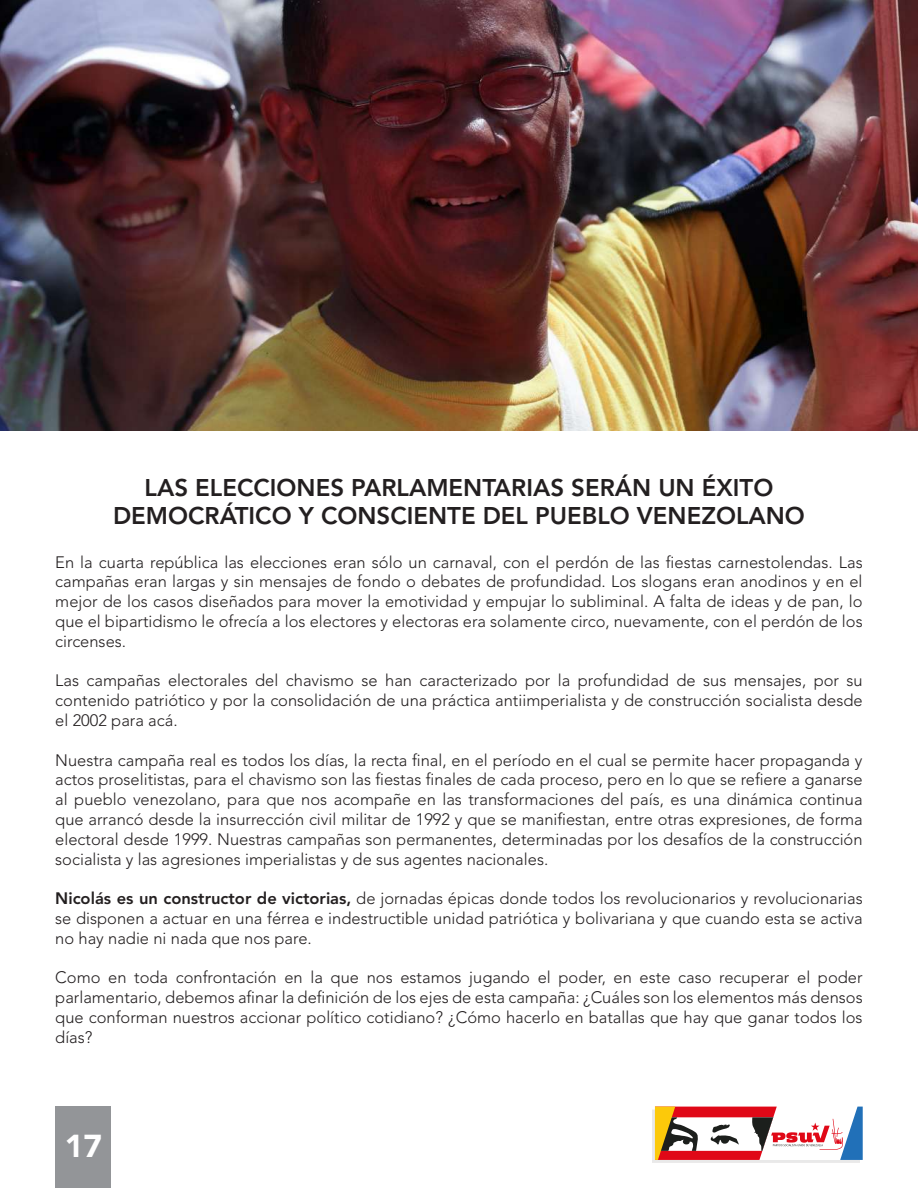
<style>
.page{position:relative;width:918px;height:1188px;background:#fff}
.page>*{position:absolute;margin:0;border:0;box-sizing:border-box;transform-origin:0 0}
.t1{font:900 31.5px "Avenir LT Std";color:#fff}
.t2{font:800 24px/28.8px "Avenir LT Std";color:#231f20;text-align:center}
.t3{font:300 16.5px/19.8px "Avenir LT Std";color:#231f20;text-align:justify}
.s1{font-weight:800}
</style>
<div class="page">
<div style="left:55px;top:1107px;width:56px;height:81px;background:#939598"></div>
<div style="left:652px;top:1110px;width:208px;height:53px;background:#231f20;opacity:.1"></div>
<svg style="left:655px;top:1107px;width:208px;height:53px"></svg>
<img style="left:0;top:0;width:918px;height:431px">
<h2 class="t2" style="left:113px;top:473px;width:693px">LAS ELECCIONES PARLAMENTARIAS SERÁN UN ÉXITO<br>DEMOCRÁTICO Y CONSCIENTE DEL PUEBLO VENEZOLANO</h2>
<p class="t3" style="left:55px;top:552px;width:809px">En la cuarta república las elecciones eran sólo un carnaval, con el perdón de las fiestas carnestolendas. Las campañas eran largas y sin mensajes de fondo o debates de profundidad. Los slogans eran anodinos y en el mejor de los casos diseñados para mover la emotividad y empujar lo subliminal. A falta de ideas y de pan, lo que el bipartidismo le ofrecía a los electores y electoras era solamente circo, nuevamente, con el perdón de los circenses.</p>
<p class="t3" style="left:55px;top:671px;width:809px">Las campañas electorales del chavismo se han caracterizado por la profundidad de sus mensajes, por su contenido patriótico y por la consolidación de una práctica antiimperialista y de construcción socialista desde el 2002 para acá.</p>
<p class="t3" style="left:55px;top:750px;width:809px">Nuestra campaña real es todos los días, la recta final, en el período en el cual se permite hacer propaganda y actos proselitistas, para el chavismo son las fiestas finales de cada proceso, pero en lo que se refiere a ganarse al pueblo venezolano, para que nos acompañe en las transformaciones del país, es una dinámica continua que arrancó desde la insurrección civil militar de 1992 y que se manifiestan, entre otras expresiones, de forma electoral desde 1999. Nuestras campañas son permanentes, determinadas por los desafíos de la construcción socialista y las agresiones imperialistas y de sus agentes nacionales.</p>
<p class="t3" style="left:55px;top:889px;width:809px"><span class="s1">Nicolás es un constructor de victorias,</span> de jornadas épicas donde todos los revolucionarios y revolucionarias se disponen a actuar en una férrea e indestructible unidad patriótica y bolivariana y que cuando esta se activa no hay nadie ni nada que nos pare.</p>
<p class="t3" style="left:55px;top:968px;width:809px">Como en toda confrontación en la que nos estamos jugando el poder, en este caso recuperar el poder parlamentario, debemos afinar la definición de los ejes de esta campaña: ¿Cuáles son los elementos más densos que conforman nuestros accionar político cotidiano? ¿Cómo hacerlo en batallas que hay que ganar todos los días?</p>
<h1 class="t1" style="left:65px;top:1127px;width:39px">17</h1>
</div>
